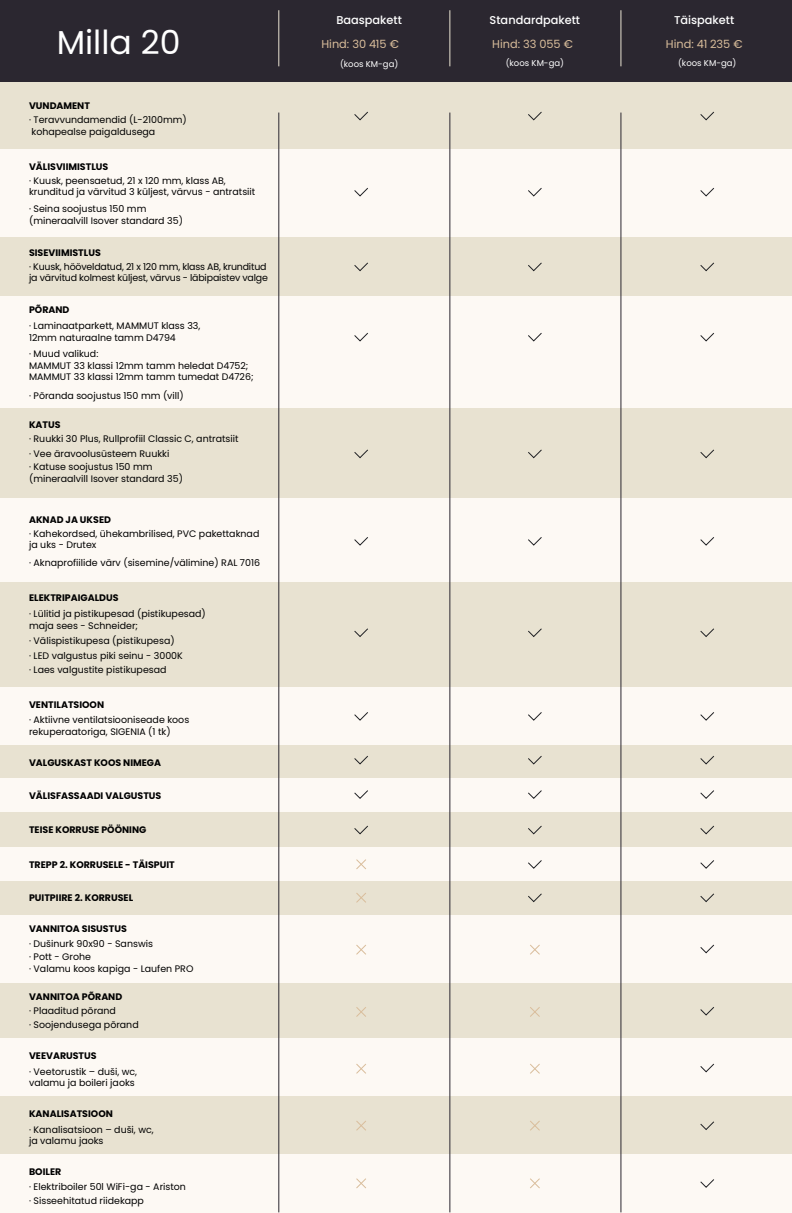
<style>
.page{position:relative;width:792px;height:1213px;background:#fff}
.page>*{position:absolute;margin:0;border:0;box-sizing:border-box;transform-origin:0 0}
.t1{font:33.1px "Poppins";color:#fff}
.t2{font:500 11.3px "Poppins";color:#fff}
.t3{font:11.3px "Poppins";color:#d9bd9b}
.t4{font:9.4px/11.3px "Poppins";color:#000}
.t5{font:700 9.4px "Poppins";color:#000}
.t6{font:9.4px/11.3px "Poppins";letter-spacing:-.02em;color:#000}
.t7{font:8.5px "Poppins";color:#fff}
</style>
<div class="page">
<div style="left:0;top:296px;width:792px;height:112px;background:#fdf9f4"></div>
<div style="left:0;top:0;width:792px;height:83px;background:#2b2730"></div>
<div style="left:0;top:82px;width:792px;height:69px;background:#e8e2d1"></div>
<svg style="left:354px;top:111px;width:14px;height:10px"></svg>
<svg style="left:528px;top:111px;width:14px;height:10px"></svg>
<svg style="left:700px;top:111px;width:14px;height:10px"></svg>
<div style="left:0;top:149px;width:792px;height:89px;background:#fdf9f4"></div>
<svg style="left:354px;top:187px;width:14px;height:10px"></svg>
<svg style="left:528px;top:188px;width:14px;height:9px"></svg>
<svg style="left:700px;top:187px;width:14px;height:10px"></svg>
<div style="left:0;top:238px;width:792px;height:58px;background:#e8e2d1"></div>
<svg style="left:354px;top:262px;width:14px;height:10px"></svg>
<svg style="left:528px;top:262px;width:14px;height:10px"></svg>
<svg style="left:700px;top:262px;width:14px;height:10px"></svg>
<svg style="left:354px;top:332px;width:14px;height:10px"></svg>
<svg style="left:528px;top:332px;width:14px;height:10px"></svg>
<svg style="left:700px;top:332px;width:14px;height:10px"></svg>
<div style="left:0;top:982px;width:792px;height:57px;background:#e8e2d1"></div>
<svg style="left:700px;top:1007px;width:14px;height:9px"></svg>
<div style="left:0;top:408px;width:792px;height:90px;background:#e8e2d1"></div>
<svg style="left:354px;top:449px;width:14px;height:10px"></svg>
<svg style="left:528px;top:449px;width:14px;height:10px"></svg>
<svg style="left:700px;top:449px;width:14px;height:10px"></svg>
<div style="left:0;top:498px;width:792px;height:86px;background:#fdf9f4"></div>
<svg style="left:354px;top:537px;width:14px;height:9px"></svg>
<svg style="left:528px;top:537px;width:14px;height:9px"></svg>
<svg style="left:700px;top:537px;width:14px;height:9px"></svg>
<div style="left:0;top:582px;width:792px;height:105px;background:#e8e2d1"></div>
<svg style="left:354px;top:628px;width:14px;height:9px"></svg>
<svg style="left:528px;top:628px;width:14px;height:9px"></svg>
<svg style="left:700px;top:628px;width:14px;height:9px"></svg>
<div style="left:0;top:687px;width:792px;height:58px;background:#fdf9f4"></div>
<svg style="left:354px;top:712px;width:14px;height:9px"></svg>
<svg style="left:528px;top:712px;width:14px;height:9px"></svg>
<svg style="left:700px;top:712px;width:14px;height:9px"></svg>
<div style="left:0;top:1038px;width:792px;height:58px;background:#fdf9f4"></div>
<svg style="left:700px;top:1063px;width:14px;height:10px"></svg>
<svg style="left:356px;top:1063px;width:10px;height:11px"></svg>
<svg style="left:530px;top:1063px;width:10px;height:11px"></svg>
<div style="left:0;top:1096px;width:792px;height:58px;background:#e8e2d1"></div>
<svg style="left:700px;top:1121px;width:14px;height:9px"></svg>
<div style="left:0;top:1154px;width:792px;height:58px;background:#fdf9f4"></div>
<svg style="left:700px;top:1179px;width:14px;height:9px"></svg>
<div style="left:0;top:914px;width:792px;height:69px;background:#fdf9f4"></div>
<div style="left:0;top:745px;width:792px;height:33px;background:#e8e2d1"></div>
<div style="left:0;top:778px;width:792px;height:34px;background:#fdf9f4"></div>
<div style="left:0;top:812px;width:792px;height:35px;background:#e8e2d1"></div>
<div style="left:0;top:847px;width:792px;height:33px;background:#fdf9f4"></div>
<div style="left:0;top:880px;width:792px;height:34px;background:#e8e2d1"></div>
<svg style="left:700px;top:944px;width:14px;height:10px"></svg>
<svg style="left:354px;top:825px;width:14px;height:10px"></svg>
<svg style="left:528px;top:825px;width:14px;height:10px"></svg>
<svg style="left:700px;top:825px;width:14px;height:10px"></svg>
<svg style="left:528px;top:860px;width:14px;height:9px"></svg>
<svg style="left:700px;top:860px;width:14px;height:9px"></svg>
<svg style="left:528px;top:893px;width:14px;height:9px"></svg>
<svg style="left:700px;top:893px;width:14px;height:9px"></svg>
<svg style="left:354px;top:755px;width:14px;height:10px"></svg>
<svg style="left:528px;top:756px;width:14px;height:9px"></svg>
<svg style="left:700px;top:755px;width:14px;height:10px"></svg>
<svg style="left:354px;top:790px;width:14px;height:9px"></svg>
<svg style="left:528px;top:790px;width:14px;height:9px"></svg>
<svg style="left:700px;top:790px;width:14px;height:9px"></svg>
<svg style="left:356px;top:1007px;width:10px;height:10px"></svg>
<svg style="left:356px;top:1121px;width:10px;height:10px"></svg>
<svg style="left:356px;top:1178px;width:10px;height:11px"></svg>
<svg style="left:530px;top:1007px;width:10px;height:10px"></svg>
<svg style="left:356px;top:944px;width:10px;height:11px"></svg>
<svg style="left:530px;top:944px;width:10px;height:11px"></svg>
<svg style="left:530px;top:1121px;width:10px;height:10px"></svg>
<svg style="left:530px;top:1178px;width:10px;height:11px"></svg>
<svg style="left:356px;top:859px;width:10px;height:11px"></svg>
<svg style="left:356px;top:893px;width:10px;height:10px"></svg>
<hr style="left:279px;top:112px;width:1px;height:1100px;background:#2b2730">
<hr style="left:450px;top:112px;width:1px;height:1100px;background:#2b2730">
<hr style="left:621px;top:112px;width:1px;height:1100px;background:#2b2730">
<hr style="left:279px;top:10px;width:1px;height:56px;background:#e8e2d1">
<hr style="left:450px;top:10px;width:1px;height:56px;background:#e8e2d1">
<hr style="left:621px;top:10px;width:1px;height:56px;background:#e8e2d1">
<h1 class="t1" style="left:57px;top:23px;width:125px">Milla 20</h1>
<p class="t5" style="left:29px;top:100px;width:62px">VUNDAMENT</p>
<p class="t4" style="left:29px;top:114px;width:159px">∙ Teravvundamendid (L-2100mm) kohapealse paigaldusega</p>
<p class="t5" style="left:29px;top:161px;width:81px">VÄLISVIIMISTLUS</p>
<p class="t4" style="left:29px;top:175px;width:228px">∙ Kuusk, peensaetud, 21 x 120 mm, klass AB, krunditud ja värvitud 3 küljest, värvus - antratsiit</p>
<p class="t4" style="left:29px;top:203px;width:155px">∙ Seina soojustus 150 mm (mineraalvill Isover standard 35)</p>
<p class="t5" style="left:29px;top:247px;width:73px">SISEVIIMISTLUS</p>
<p class="t6" style="left:29px;top:261px;width:240px">∙ Kuusk, hööveldatud, 21 x 120 mm, klass AB, krunditud ja värvitud kolmest küljest, värvus - läbipaistev valge</p>
<p class="t5" style="left:29px;top:304px;width:42px">PÕRAND</p>
<p class="t4" style="left:29px;top:320px;width:173px">∙ Laminaatparkett, MAMMUT klass 33,<br>12mm naturaalne tamm D4794</p>
<p class="t4" style="left:29px;top:348px;width:226px">∙ Muud valikud:<br>MAMMUT 33 klassi 12mm tamm heledat D4752;<br>MAMMUT 33 klassi 12mm tamm tumedat D4726;</p>
<p class="t4" style="left:29px;top:390px;width:156px">∙ Põranda soojustus 150 mm (vill)</p>
<p class="t5" style="left:29px;top:419px;width:33px">KATUS</p>
<p class="t4" style="left:29px;top:432px;width:211px;line-height:14px">∙ Ruukki 30 Plus, Rullprofiil Classic C, antratsiit ∙ Vee äravoolusüsteem Ruukki<br>∙ Katuse soojustus 150 mm</p>
<p class="t4" style="left:29px;top:473px;width:155px">(mineraalvill Isover standard 35)</p>
<p class="t5" style="left:29px;top:514px;width:83px">AKNAD JA UKSED</p>
<p class="t4" style="left:29px;top:528px;width:232px">∙ Kahekordsed, ühekambrilised, PVC pakettaknad ja uks - Drutex</p>
<p class="t4" style="left:29px;top:556px;width:233px">∙ Aknaprofiilide värv (sisemine/välimine) RAL 7016</p>
<p class="t5" style="left:29px;top:592px;width:91px">ELEKTRIPAIGALDUS</p>
<p class="t4" style="left:29px;top:608px;width:178px">∙ Lülitid ja pistikupesad (pistikupesad) maja sees - Schneider;</p>
<p class="t4" style="left:29px;top:632px;width:155px;line-height:15.1px">∙ Välispistikupesa (pistikupesa)<br>∙ LED valgustus piki seinu - 3000K</p>
<p class="t4" style="left:29px;top:663px;width:139px">∙ Laes valgustite pistikupesad</p>
<p class="t5" style="left:29px;top:698px;width:77px">VENTILATSIOON</p>
<p class="t4" style="left:29px;top:714px;width:162px">∙ Aktiivne ventilatsiooniseade koos rekuperaatoriga, SIGENIA (1 tk)</p>
<p class="t5" style="left:29px;top:756px;width:134px">VALGUSKAST KOOS NIMEGA</p>
<p class="t5" style="left:29px;top:790px;width:134px">VÄLISFASSAADI VALGUSTUS</p>
<p class="t5" style="left:29px;top:824px;width:119px">TEISE KORRUSE PÖÖNING</p>
<p class="t5" style="left:29px;top:859px;width:147px">TREPP 2. KORRUSELE - TÄISPUIT</p>
<p class="t5" style="left:29px;top:892px;width:106px">PUITPIIRE 2. KORRUSEL</p>
<p class="t5" style="left:29px;top:922px;width:99px">VANNITOA SISUSTUS</p>
<p class="t4" style="left:29px;top:950px;width:166px;line-height:12.2px">∙ Pott - Grohe<br>∙ Valamu koos kapiga - Laufen PRO</p>
<p class="t4" style="left:29px;top:937px;width:125px">∙ Dušinurk 90x90 - Sanswis</p>
<p class="t5" style="left:29px;top:990px;width:95px">VANNITOA PÕRAND</p>
<p class="t4" style="left:29px;top:1003px;width:111px;line-height:14px">∙ Plaaditud põrand<br>∙ Soojendusega põrand</p>
<p class="t5" style="left:29px;top:1050px;width:69px">VEEVARUSTUS</p>
<p class="t4" style="left:29px;top:1065px;width:110px">∙ Veetorustik – duši, wc, valamu ja boileri jaoks</p>
<p class="t5" style="left:29px;top:1107px;width:85px">KANALISATSIOON</p>
<p class="t4" style="left:29px;top:1123px;width:126px">∙ Kanalisatsioon – duši, wc, ja valamu jaoks</p>
<p class="t5" style="left:29px;top:1165px;width:34px">BOILER</p>
<p class="t4" style="left:29px;top:1180px;width:158px;line-height:13.2px">∙ Elektriboiler 50l WiFi-ga - Ariston ∙ Sisseehitatud riidekapp</p>
<p class="t2" style="left:336px;top:13px;width:67px">Baaspakett</p>
<p class="t3" style="left:321px;top:38px;width:79px">Hind: 30 415 €</p>
<p class="t7" style="left:340px;top:59px;width:60px">(koos KM-ga)</p>
<p class="t2" style="left:674px;top:13px;width:62px">Täispakett</p>
<p class="t3" style="left:666px;top:38px;width:78px">Hind: 41 235 €</p>
<p class="t2" style="left:490px;top:13px;width:92px">Standardpakett</p>
<p class="t3" style="left:492px;top:38px;width:82px">Hind: 33 055 €</p>
<p class="t7" style="left:506px;top:58px;width:60px">(koos KM-ga)</p>
<p class="t7" style="left:678px;top:58px;width:60px">(koos KM-ga)</p>
</div>
